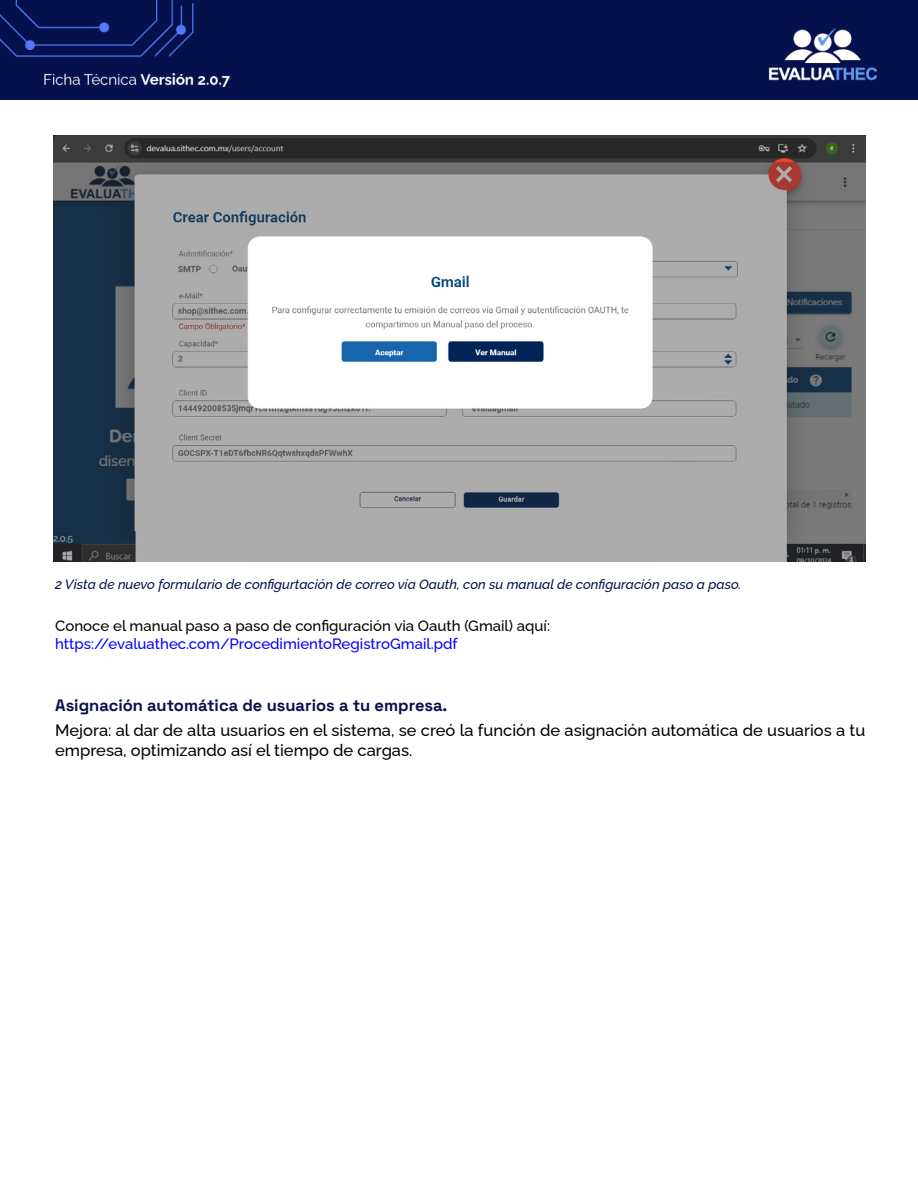
<style>
.page{position:relative;width:918px;height:1188px;background:#fff}
.page>*{position:absolute;margin:0;border:0;box-sizing:border-box;transform-origin:0 0}
.t1{font:500 16.5px/19.8px "Raleway";color:#000}
.t2{font:300 16.5px "Space Grotesk";color:#05114c}
.t3{font:500 15px "Raleway";color:#000}
.t4{font:500 15px "Raleway";color:#00f}
.t5{font:italic 500 13.5px "Raleway";color:#05114c}
</style>
<div class="page">
<div style="left:0;top:0;width:918px;height:99px;background:#05114c"></div>
<img style="left:53px;top:135px;width:812px;height:427px">
<p class="t5" style="left:55px;top:573px;width:687px">2 Vista de nuevo formulario de configurtación de correo vía Oauth, con su manual de configuración paso a paso.</p>
<p class="t3" style="left:55px;top:613px;width:496px">Conoce el manual paso a paso de configuración via Oauth (Gmail) aquí:</p>
<p class="t4" style="left:55px;top:631px;width:404px">https://evaluathec.com/ProcedimientoRegistroGmail.pdf</p>
<p class="t2" style="left:55px;top:693px;width:394px">Asignación automática de usuarios a tu empresa.</p>
<p class="t1" style="left:55px;top:719px;width:812px">Mejora: al dar de alta usuarios en el sistema, se creó la función de asignación automática de usuarios a tu empresa, optimizando así el tiempo de cargas.</p>
</div>
